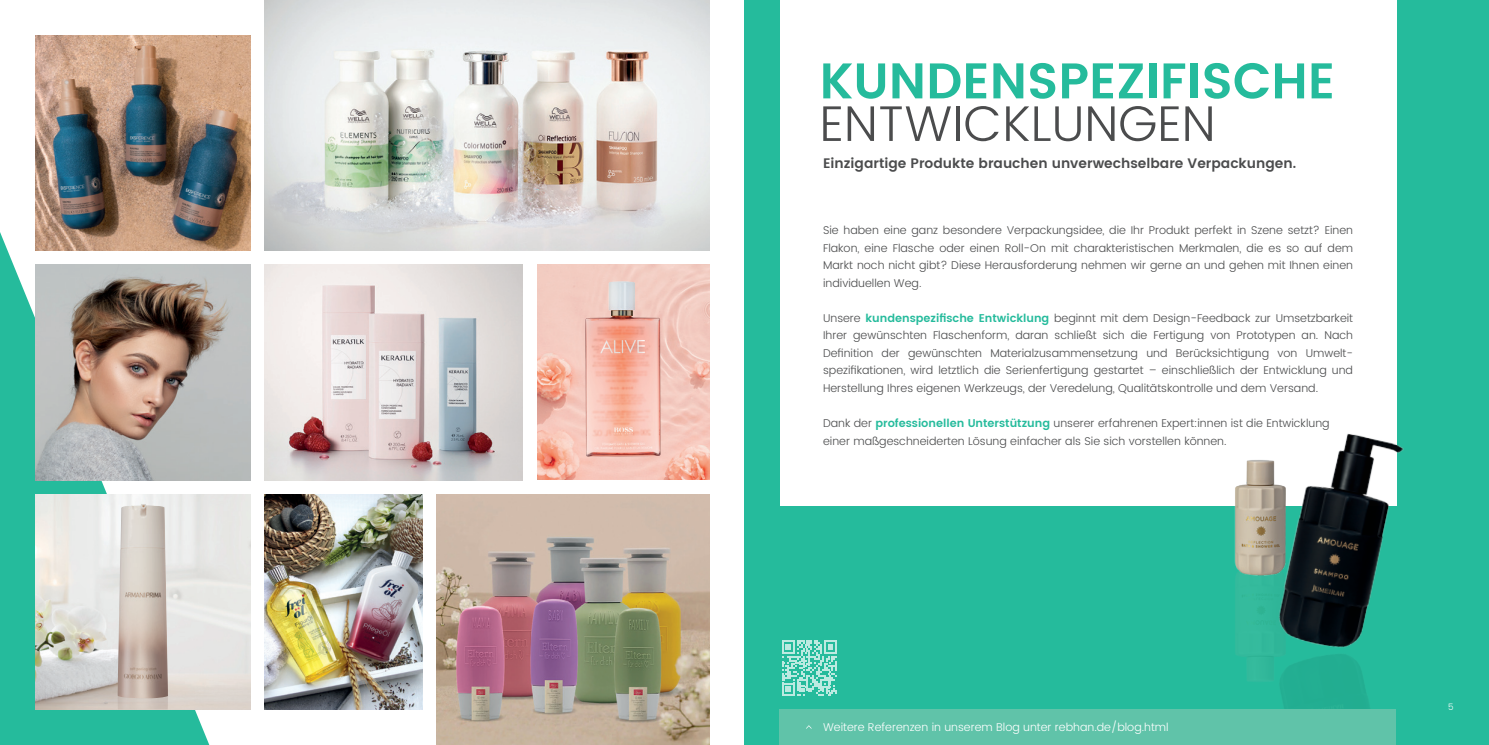
<style>
.page{position:relative;width:1489px;height:745px;background:#fff}
.page>*{position:absolute;margin:0;border:0;box-sizing:border-box;transform-origin:0 0}
.t1{font:600 50px "Poppins";color:#25bb9c}
.t2{font:300 50px "Poppins";color:#4b4c4d}
.t3{font:600 13.75px "Poppins";color:#4b4c4d}
.t4{font:300 11.25px/17.5px "Poppins";color:#4b4c4d;text-align:justify}
.t5{font:300 11.25px "Poppins";color:#fff}
.t6{font:300 8.75px "Poppins";color:#fff}
.s1{font-weight:600;color:#25bb9c}
</style>
<div class="page">
<div style="left:744px;top:0;width:744px;height:744px;background:#25bb9c"></div>
<svg style="left:0;top:232px;width:209px;height:512px;fill:#25bb9c"></svg>
<div style="left:780px;top:0;width:615px;height:505px;background:#fff"></div>
<svg style="left:782px;top:640px;width:55px;height:55px"></svg>
<img style="left:265px;top:0;width:444px;height:250px">
<img style="left:35px;top:35px;width:215px;height:215px">
<img style="left:265px;top:494px;width:157px;height:215px">
<img style="left:265px;top:265px;width:258px;height:215px">
<img style="left:436px;top:494px;width:273px;height:250px">
<img style="left:537px;top:265px;width:172px;height:214px">
<img style="left:585px;top:281px;width:75px;height:175px">
<img style="left:35px;top:265px;width:215px;height:215px">
<img style="left:35px;top:494px;width:215px;height:215px">
<img style="left:118px;top:698px;width:50px;height:11px">
<img style="left:118px;top:503px;width:50px;height:195px">
<img style="left:1282px;top:672px;width:114px;height:72px">
<div style="left:779px;top:709px;width:616px;height:35px;background:#60c3a9"></div>
<img style="left:1235px;top:581px;width:59px;height:113px">
<img style="left:1224px;top:484px;width:22px;height:97px">
<img style="left:1246px;top:409px;width:158px;height:263px">
<h1 class="t1" style="left:819px;top:43px;width:517px">KUNDENSPEZIFISCHE</h1>
<h1 class="t2" style="left:819px;top:87px;width:397px">ENTWICKLUNGEN</h1>
<p class="t3" style="left:823px;top:153px;width:474px">Einzigartige Produkte brauchen unverwechselbare Verpackungen.</p>
<p class="t4" style="left:823px;top:222px;width:531px">Sie haben eine ganz besondere Verpackungsidee, die Ihr Produkt perfekt in Szene setzt? Einen Flakon, eine Flasche oder einen Roll-On mit charakteristischen Merkmalen, die es so auf dem Markt noch nicht gibt? Diese Herausforderung nehmen wir gerne an und gehen mit Ihnen einen individuellen Weg.</p>
<p class="t4" style="left:823px;top:309px;width:531px">Unsere <span class="s1">kundenspezifische Entwicklung</span> beginnt mit dem Design-Feedback zur Umsetzbarkeit Ihrer gewünschten Flaschenform, daran schließt sich die Fertigung von Prototypen an. Nach Definition der gewünschten Materialzusammensetzung und Berücksichtigung von Umwelt&shy;spezifikationen, wird letztlich die Serienfertigung gestartet – einschließlich der Entwicklung und Herstellung Ihres eigenen Werkzeugs, der Veredelung, Qualitätskontrolle und dem Versand.</p>
<p class="t4" style="left:823px;top:414px;width:508px">Dank der <span class="s1">professionellen Unterstützung</span> unserer erfahrenen Expert:innen ist die Entwicklung einer maßgeschneiderten Lösung einfacher als Sie sich vorstellen können.</p>
<p class="t5" style="left:823px;top:718px;width:347px">Weitere Referenzen in unserem Blog unter rebhan.de/blog.html</p>
<p class="t6" style="left:1447px;top:699px;width:7px">5</p>
</div>
